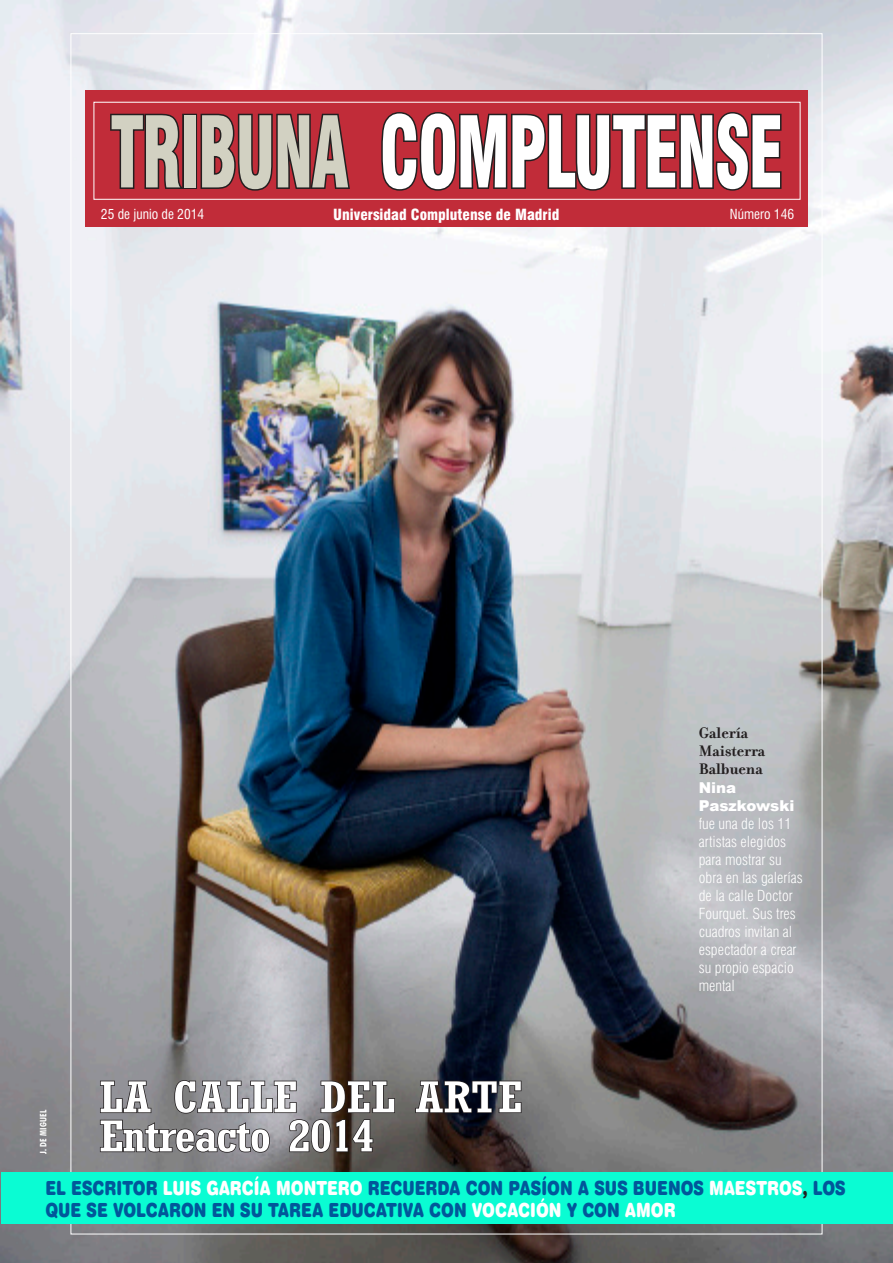
<style>
.page{position:relative;width:893px;height:1263px;background:#fff}
.page>*{position:absolute;margin:0;border:0;box-sizing:border-box;transform-origin:0 0}
.t1{font:900 condensed 96px "Swiss 721 BT";letter-spacing:-.025em;color:#fff;scale:.7 1}
.t2{font:condensed 42px "Rockwell";color:#fff;scale:1.5 1}
.t3{font:condensed 42px "Rockwell";letter-spacing:-.03em;color:#fff;scale:1.5 1}
.SumarioTitular{font:19.5px/22.5px "Swiss 721 BT Black Rounded";color:#01579a;scale:.8 1}
.t4{font:700 16.5px/18px "Filosofia";color:#231f20}
.PieFoto{font:300 condensed 15px/18px "Swiss 721 BT";color:#fff}
.t5{font:900 condensed 15px "Swiss 721 BT";color:#fff}
.PieFoto-2{font:900 15px/18px "Arial";color:#fff}
.t6{font:condensed 13.5px "Swiss 721 BT";color:#fff}
.FirmaFotografía{font:700 condensed 9px "Futura BT";letter-spacing:.025em;color:#fff}
.s1{color:#d2d1c2}
.s2{color:#fff}
.s3{color:#231f20}
</style>
<div class="page">
<img style="left:0;top:0;width:893px;height:1263px">
<div style="left:85px;top:90px;width:723px;height:137px;background:#c12c39"></div>
<svg style="left:110px;top:113px;width:77px;height:76px"></svg>
<div style="left:182px;top:114px;width:15px;height:75px;border:3px solid #231f20"></div>
<svg style="left:199px;top:101px;width:153px;height:90px"></svg>
<svg style="left:379px;top:84px;width:404px;height:107px"></svg>
<div style="left:94px;top:102px;width:706px;height:98px;border:1px solid #fff"></div>
<div style="left:1px;top:1172px;width:892px;height:51px;background:#0afcd3"></div>
<svg style="left:99px;top:1079px;width:297px;height:74px;background:#706e6f"></svg>
<svg style="left:414px;top:1080px;width:108px;height:34px;background:#2e2f36"></svg>
<p class="t1" style="left:111px;top:95px;width:962px"><span class="s1">TRIBUNA</span> COMPLUTENSE</p>
<p class="t6" style="left:101px;top:206px;width:105px">25 de junio de 2014</p>
<p class="t5" style="left:333px;top:206px;width:228px">Universidad Complutense de Madrid</p>
<p class="t6" style="left:730px;top:206px;width:66px">Número 146</p>
<p class="t2" style="left:99px;top:1073px;width:284px">LA CALLE DEL ARTE</p>
<p class="FirmaFotografía" style="left:38px;top:1154px;width:45px;rotate:-90deg">J. DE MIGUEL</p>
<p class="t3" style="left:99px;top:1112px;width:185px">Entreacto 2014</p>
<p class="t4" style="left:699px;top:724px;width:68px">Galería<br>Maisterra<br>Balbuena</p>
<p class="PieFoto-2" style="left:699px;top:778px;width:97px">Nina<br>Paszkowski</p>
<p class="PieFoto" style="left:699px;top:814px;width:105px">fue una de los 11 artistas elegidos para mostrar su obra en las galerías de la calle Doctor<br>Fourquet. Sus tres cuadros invitan al espectador a crear su propio espacio mental</p>
<p class="SumarioTitular" style="left:45px;top:1176px;width:1002px">EL ESCRITOR <span class="s2">LUIS GARCÍA MONTERO</span> RECUERDA CON PASÍON A SUS BUENOS <span class="s2">MAESTROS</span><span class="s3">,</span> LOS<br>QUE SE VOLCARON EN SU TAREA EDUCATIVA CON <span class="s2">VOCACIÓN</span> Y CON <span class="s2">AMOR</span></p>
</div>
